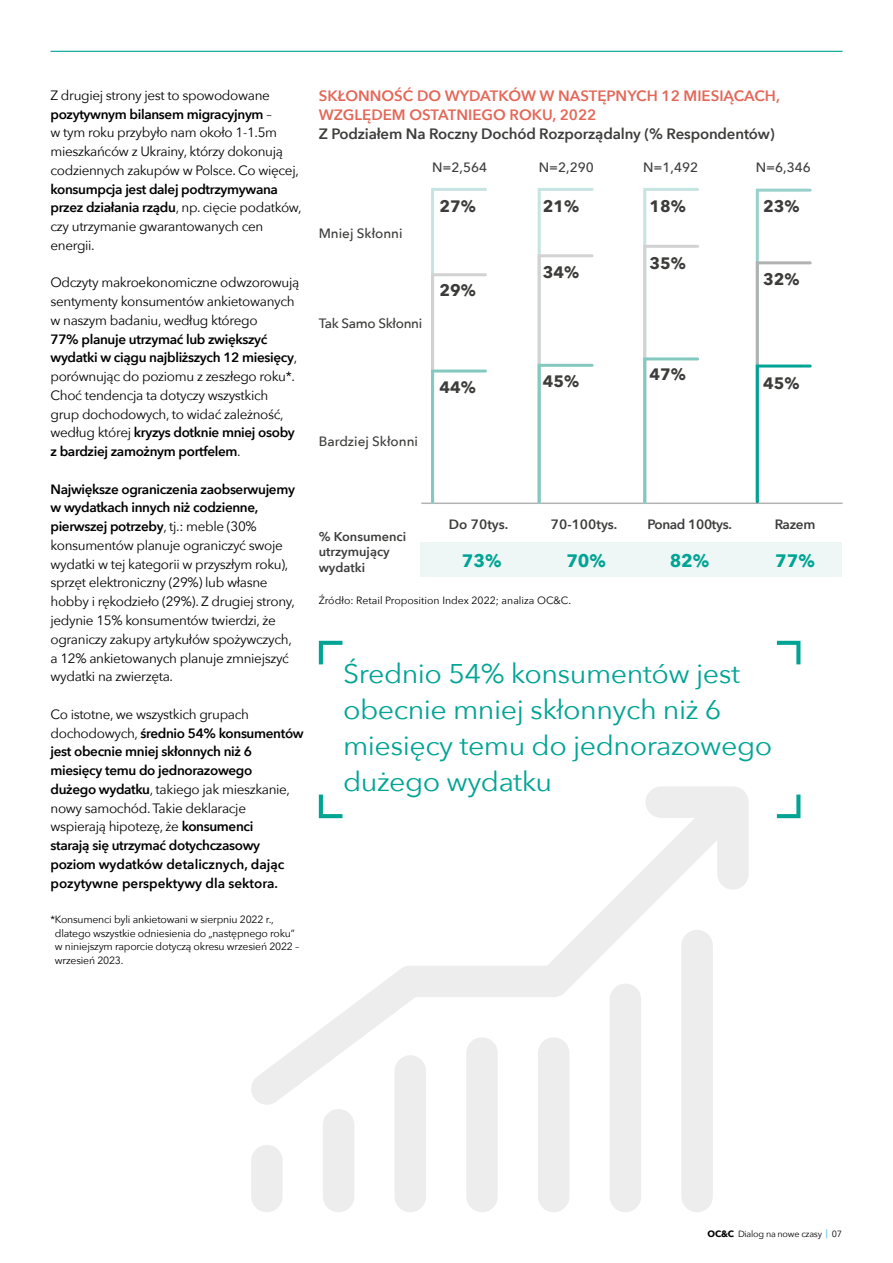
<style>
.page{position:relative;width:893px;height:1263px;background:#fff}
.page>*{position:absolute;margin:0;border:0;box-sizing:border-box;transform-origin:0 0}
.t1{font:27px/36px "Avenir Next";letter-spacing:-.015em;color:#00a494;scale:1.06 1}
.t2{font:700 18px "Avenir Next";color:#00a494}
.t3{font:700 16.5px "Avenir Next";color:#3c3c3b}
.t4{font:600 15px/18.8px "Avenir Next";color:#e46758}
.t5{font:600 15px "Avenir Next";letter-spacing:-.01em;color:#3c3c3b}
.t6{font:13.5px/18.8px "Avenir Next";letter-spacing:-.025em;color:#000}
.t7{font:600 13.5px/18.8px "Avenir Next";letter-spacing:-.025em;color:#000}
.t8{font:500 13.5px "Avenir Next";color:#3c3c3b}
.t9{font:600 13.5px "Avenir Next";letter-spacing:-.025em;color:#3c3c3b}
.t10{font:500 13.5px "Avenir Next";letter-spacing:-.025em;color:#3c3c3b}
.t11{font:600 13.5px "Avenir Next";color:#3c3c3b}
.t12{font:600 12.75px/15.8px "Avenir Next";color:#3c3c3b}
.t13{font:10.5px/13.5px "Avenir Next";letter-spacing:-.02em;color:#000}
.t14{font:10.5px "Avenir Next";color:#000}
.t15{font:9px "Avenir Next";letter-spacing:-.025em;color:#000}
.s1{font-weight:600}
.s2{font-weight:400}
.s3{font-weight:700}
</style>
<div class="page">
<hr style="left:50px;top:51px;width:793px;height:1px;background:#00a494">
<hr style="left:421px;top:502px;width:422px;height:2px;background:#b3b2b2">
<div style="left:420px;top:543px;width:421px;height:34px;background:#eef7f6"></div>
<svg style="left:430px;top:188px;width:58px;height:316px"></svg>
<svg style="left:536px;top:188px;width:59px;height:316px"></svg>
<svg style="left:642px;top:188px;width:59px;height:316px"></svg>
<svg style="left:754px;top:188px;width:59px;height:316px"></svg>
<div style="left:251px;top:1145px;width:32px;height:67px;background:#ededed;border-radius:16px"></div>
<div style="left:323px;top:1109px;width:31px;height:103px;background:#ededed;border-radius:16px"></div>
<div style="left:395px;top:1055px;width:31px;height:157px;background:#ededed;border-radius:16px"></div>
<div style="left:466px;top:1037px;width:32px;height:175px;background:#ededed;border-radius:16px"></div>
<div style="left:538px;top:1037px;width:31px;height:175px;background:#ededed;border-radius:16px"></div>
<div style="left:610px;top:983px;width:31px;height:229px;background:#ededed;border-radius:16px"></div>
<div style="left:681px;top:930px;width:32px;height:282px;background:#ededed;border-radius:16px"></div>
<svg style="left:251px;top:786px;width:498px;height:319px"></svg>
<svg style="left:319px;top:641px;width:23px;height:23px"></svg>
<svg style="left:777px;top:641px;width:23px;height:23px"></svg>
<svg style="left:319px;top:794px;width:23px;height:24px"></svg>
<svg style="left:777px;top:794px;width:23px;height:24px"></svg>
<p class="t6" style="left:50px;top:85px;width:250px">Z drugiej strony jest to spowodowane <span class="s1">pozytywnym bilansem migracyjnym</span> –<br>w tym roku przybyło nam około 1-1.5m mieszkańców z Ukrainy, którzy dokonują codziennych zakupów w Polsce. Co więcej,</p>
<p class="t6" style="left:50px;top:179px;width:253px"><span class="s1">konsumpcja jest dalej podtrzymywana przez działania rządu</span>, np. cięcie podatków, czy utrzymanie gwarantowanych cen energii.</p>
<p class="t6" style="left:50px;top:273px;width:250px">Odczyty makroekonomiczne odwzorowują sentymenty konsumentów ankietowanych w naszym badaniu, według którego</p>
<p class="t7" style="left:50px;top:329px;width:248px">77% planuje utrzymać lub zwiększyć wydatki w ciągu najbliższych 12 miesięcy<span class="s2">, porównując do poziomu z zeszłego roku*.<br>Choć tendencja ta dotyczy wszystkich grup dochodowych, to widać zależność, według której</span> kryzys dotknie mniej osoby z bardziej zamożnym portfelem<span class="s2">.</span></p>
<p class="t6" style="left:50px;top:479px;width:246px"><span class="s1">Największe ograniczenia zaobserwujemy w wydatkach innych niż codzienne, pierwszej potrzeby</span>, tj.: meble (30% konsumentów planuje ograniczyć swoje wydatki w tej kategorii w przyszłym roku), sprzęt elektroniczny (29%) lub własne hobby i rękodzieło (29%). Z drugiej strony, jedynie 15% konsumentów twierdzi, że ograniczy zakupy artykułów spożywczych, a 12% ankietowanych planuje zmniejszyć wydatki na zwierzęta.</p>
<p class="t7" style="left:50px;top:704px;width:255px"><span class="s2">Co istotne, we wszystkich grupach dochodowych,</span> średnio 54% konsumentów jest obecnie mniej skłonnych niż 6 miesięcy temu do jednorazowego<br>dużego wydatku<span class="s2">, takiego jak mieszkanie, nowy samochód. Takie deklaracje wspierają hipotezę, że</span> konsumenci<br>starają się utrzymać dotychczasowy poziom wydatków detalicznych, dając pozytywne perspektywy dla sektora.</p>
<p class="t13" style="left:55px;top:912px;width:246px;text-indent:-4px">*Konsumenci byli ankietowani w sierpniu 2022 r., dlatego wszystkie odniesienia do „następnego roku” w niniejszym raporcie dotyczą okresu wrzesień 2022 – wrzesień 2023.</p>
<p class="t4" style="left:319px;top:86px;width:463px">SKŁONNOŚĆ DO WYDATKÓW W NASTĘPNYCH 12 MIESIĄCACH,<br>WZGLĘDEM OSTATNIEGO ROKU, 2022</p>
<p class="t5" style="left:319px;top:121px;width:458px">Z Podziałem Na Roczny Dochód Rozporządalny (% Respondentów)</p>
<p class="t8" style="left:432px;top:156px;width:57px">N=2,564</p>
<p class="t8" style="left:539px;top:156px;width:57px">N=2,290</p>
<p class="t8" style="left:643px;top:156px;width:57px">N=1,492</p>
<p class="t8" style="left:756px;top:156px;width:57px">N=6,346</p>
<p class="t8" style="left:319px;top:222px;width:85px">Mniej Skłonni</p>
<p class="t10" style="left:319px;top:312px;width:105px">Tak Samo Skłonni</p>
<p class="t3" style="left:440px;top:192px;width:38px">27%</p>
<p class="t3" style="left:440px;top:275px;width:38px">29%</p>
<p class="t8" style="left:319px;top:429px;width:101px">Bardziej Skłonni</p>
<p class="t3" style="left:440px;top:373px;width:38px">44%</p>
<p class="t3" style="left:543px;top:192px;width:38px">21%</p>
<p class="t3" style="left:543px;top:258px;width:38px">34%</p>
<p class="t3" style="left:543px;top:367px;width:38px">45%</p>
<p class="t3" style="left:650px;top:192px;width:38px">18%</p>
<p class="t3" style="left:650px;top:248px;width:38px">35%</p>
<p class="t3" style="left:650px;top:360px;width:38px">47%</p>
<p class="t3" style="left:763px;top:192px;width:38px">23%</p>
<p class="t3" style="left:763px;top:265px;width:38px">32%</p>
<p class="t3" style="left:763px;top:369px;width:38px">45%</p>
<p class="t12" style="left:319px;top:528px;width:89px">% Konsumenci utrzymujący wydatki</p>
<p class="t9" style="left:449px;top:513px;width:61px">Do 70tys.</p>
<p class="t11" style="left:551px;top:513px;width:68px">70-100tys.</p>
<p class="t9" style="left:647px;top:513px;width:86px">Ponad 100tys.</p>
<p class="t9" style="left:775px;top:513px;width:42px">Razem</p>
<h2 class="t2" style="left:462px;top:545px;width:41px">73%</h2>
<h2 class="t2" style="left:566px;top:545px;width:41px">70%</h2>
<h2 class="t2" style="left:670px;top:545px;width:41px">82%</h2>
<h2 class="t2" style="left:775px;top:545px;width:41px">77%</h2>
<p class="t14" style="left:319px;top:591px;width:254px">Źródło: Retail Proposition Index 2022; analiza OC&amp;C.</p>
<h1 class="t1" style="left:343px;top:655px;width:406px">Średnio 54% konsumentów jest obecnie mniej skłonnych niż 6 miesięcy temu do jednorazowego dużego wydatku</h1>
<p class="t15" style="left:708px;top:1227px;width:136px"><span class="s3">OC&amp;C</span> Dialog na nowe czasy <sup>|</sup> 07</p>
</div>
